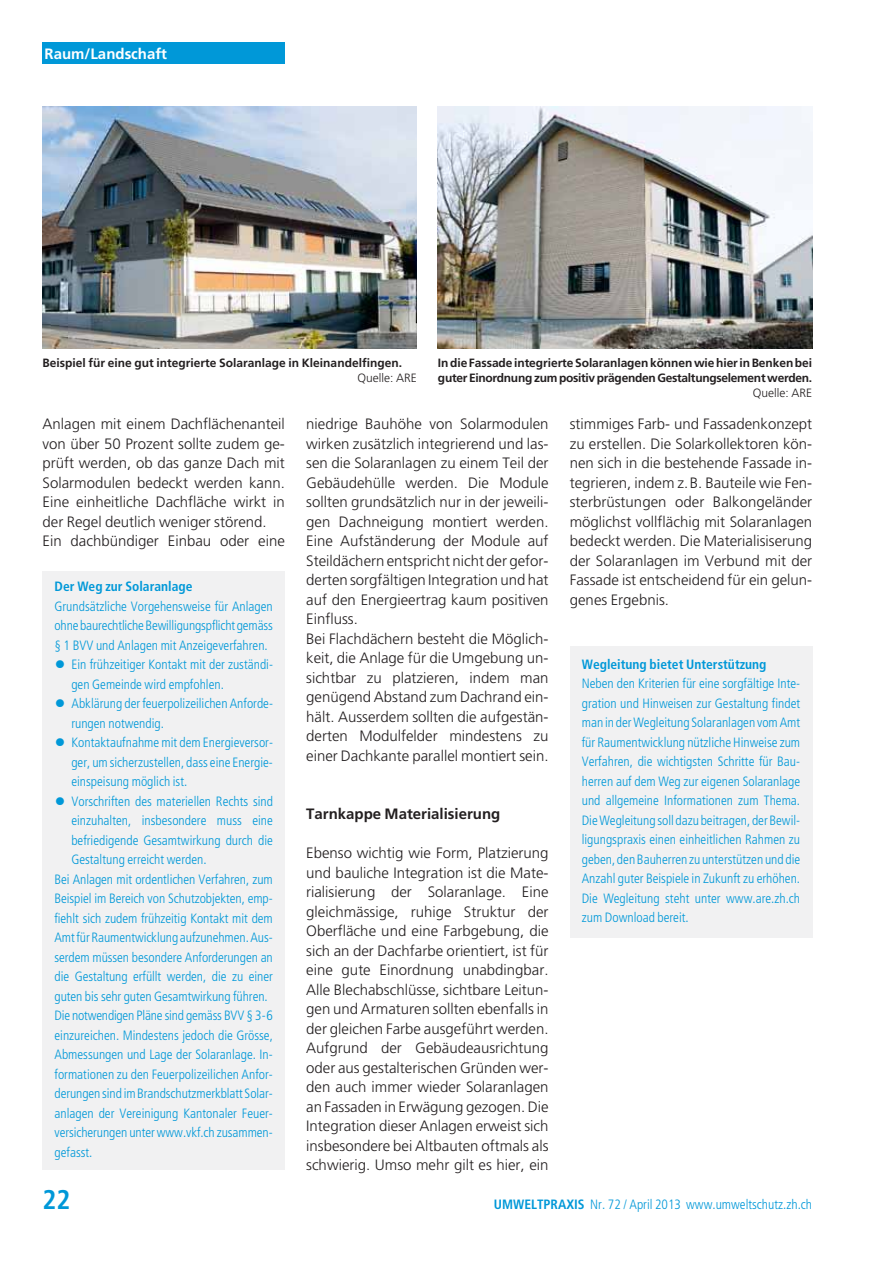
<style>
.page{position:relative;width:893px;height:1263px;background:#fff}
.page>*{position:absolute;margin:0;border:0;box-sizing:border-box;transform-origin:0 0}
.t1{font:700 condensed 27px "Frutiger LT Std";color:#0098d8}
.t2{font:300 15px/19.5px "Frutiger LT Std";color:#231f20;text-align:justify}
.t3{font:700 15px "Frutiger LT Std";color:#231f20}
.t4{font:700 15px "Frutiger LT Std";color:#fff}
.t5{font:300 condensed 13.5px/19.5px "Frutiger LT Std";color:#0098d8;text-align:justify}
.t6{font:700 condensed 13.5px "Frutiger LT Std";color:#0098d8}
.t7{font:700 12px/15px "Frutiger LT Std";letter-spacing:-.025em;color:#231f20}
.t8{font:700 12px "Frutiger LT Std";letter-spacing:-.005em;color:#231f20}
.t9{font:300 12px "Frutiger LT Std";color:#231f20}
.s1{font-size:22.5px}
.s2{font-weight:700}
</style>
<div class="page">
<div style="left:43px;top:43px;width:242px;height:21px;background:#0098d8"></div>
<div style="left:43px;top:571px;width:242px;height:599px;background:#f1f1f2"></div>
<div style="left:570px;top:646px;width:242px;height:292px;background:#f1f1f2"></div>
<img style="left:438px;top:106px;width:374px;height:243px">
<img style="left:43px;top:106px;width:374px;height:243px">
<p class="t4" style="left:45px;top:46px;width:124px">Raum/Landschaft</p>
<p class="t8" style="left:43px;top:356px;width:361px">Beispiel für eine gut integrierte Solaranlage in Kleinandelfingen.</p>
<p class="t9" style="left:357px;top:371px;width:61px">Quelle: ARE</p>
<p class="t7" style="left:438px;top:356px;width:376px">In die Fassade integrierte Solaranlagen können wie hier in Benken bei guter Einordnung zum positiv prägenden Gestaltungselement werden.</p>
<p class="t9" style="left:753px;top:386px;width:61px">Quelle: ARE</p>
<p class="t2" style="left:43px;top:415px;width:244px;text-align:left">Anlagen mit einem Dachflächenanteil von über 50 Prozent sollte zudem ge&shy;prüft werden, ob das ganze Dach mit Solarmodulen bedeckt werden kann.<br>Eine einheitliche Dachfläche wirkt in der Regel deutlich weniger störend.<br>Ein dachbündiger Einbau oder eine</p>
<p class="t2" style="left:306px;top:415px;width:244px;text-align:left">niedrige Bauhöhe von Solarmodulen wirken zusätzlich integrierend und las&shy;sen die Solaranlagen zu einem Teil der Gebäudehülle werden. Die Module sollten grundsätzlich nur in der jeweili&shy;gen Dachneigung montiert werden.<br>Eine Aufständerung der Module auf Steildächern entspricht nicht der gefor&shy;derten sorgfältigen Integration und hat auf den Energieertrag kaum positiven Einfluss.<br>Bei Flachdächern besteht die Möglich&shy;keit, die Anlage für die Umgebung un&shy;sichtbar zu platzieren, indem man genügend Abstand zum Dachrand ein&shy;hält. Ausserdem sollten die aufgestän&shy;derten Modulfelder mindestens zu einer Dachkante parallel montiert sein.</p>
<p class="t6" style="left:55px;top:580px;width:139px">Der Weg zur Solaranlage</p>
<p class="t5" style="left:55px;top:597px;width:220px">Grundsätzliche Vorgehensweise für Anlagen ohne baurechtliche Bewilligungspflicht ge mäss § 1 BVV und Anlagen mit Anzeigeverfahren.</p>
<p class="t5" style="left:71px;top:656px;width:203px;text-indent:-17px"><span class="s1">•</span> Ein frühzeitiger Kontakt mit der zuständi&shy;gen Gemeinde wird empfohlen.</p>
<p class="t5" style="left:71px;top:695px;width:203px;text-indent:-17px"><span class="s1">•</span> Abklärung der feuerpolizeilichen Anforde&shy;rungen notwendig.</p>
<p class="t5" style="left:71px;top:734px;width:203px;text-indent:-17px"><span class="s1">•</span> Kontaktaufnahme mit dem Energieversor&shy;ger, um sicherzustellen, dass eine Energie&shy;einspeisung möglich ist.</p>
<p class="t5" style="left:55px;top:792px;width:220px"><span class="s1">•</span> Vorschriften des materiellen Rechts sind</p>
<p class="t5" style="left:71px;top:812px;width:203px">einzuhalten, insbesondere muss eine</p>
<p class="t5" style="left:71px;top:831px;width:203px">befriedigende Gesamtwirkung durch die</p>
<p class="t5" style="left:71px;top:851px;width:137px">Gestaltung erreicht werden.</p>
<p class="t5" style="left:55px;top:870px;width:220px">Bei Anlagen mit ordentlichen Verfahren, zum</p>
<p class="t5" style="left:55px;top:890px;width:220px">Beispiel im Bereich von Schutzobjekten, emp-</p>
<p class="t5" style="left:55px;top:909px;width:220px">fiehlt sich zudem frühzeitig Kontakt mit dem</p>
<p class="t5" style="left:55px;top:929px;width:220px">Amt für Raumentwicklung aufzunehmen. Aus -</p>
<p class="t5" style="left:55px;top:948px;width:220px">serdem müssen besondere Anforderungen an</p>
<p class="t5" style="left:55px;top:968px;width:220px">die Gestaltung erfüllt werden, die zu einer</p>
<p class="t5" style="left:55px;top:987px;width:215px">guten bis sehr guten Gesamtwirkung führen.</p>
<p class="t5" style="left:55px;top:1007px;width:220px">Die notwendigen Pläne sind gemäss BVV § 3-6</p>
<p class="t5" style="left:55px;top:1026px;width:220px">einzureichen. Mindestens jedoch die Grösse,</p>
<p class="t5" style="left:55px;top:1046px;width:220px">Abmessungen und Lage der Solaranlage. In-</p>
<p class="t5" style="left:55px;top:1065px;width:220px">formationen zu den Feuerpolizeilichen Anfor-</p>
<p class="t5" style="left:55px;top:1085px;width:220px">derungen sind im Brandschutzmerkblatt Solar -</p>
<p class="t5" style="left:55px;top:1104px;width:220px">anlagen der Vereinigung Kantonaler Feuer-</p>
<p class="t5" style="left:55px;top:1124px;width:220px">versicherungen unter www.vkf.ch zusammen -</p>
<p class="t5" style="left:55px;top:1143px;width:39px">gefasst.</p>
<p class="t3" style="left:306px;top:806px;width:196px">Tarnkappe Materialisierung</p>
<p class="t2" style="left:306px;top:844px;width:244px">Ebenso wichtig wie Form, Platzierung und bauliche Integration ist die Mate&shy;rialisierung der Solaranlage. Eine gleichmässige, ruhige Struktur der Oberfläche und eine Farbgebung, die sich an der Dachfarbe orientiert, ist für eine gute Einordnung unabdingbar.<br>Alle Blechabschlüsse, sichtbare Leitun&shy;gen und Armaturen sollten ebenfalls in der gleichen Farbe ausgeführt werden.<br>Aufgrund der Gebäudeausrichtung oder aus gestalterischen Gründen wer&shy;den auch immer wieder Solaranlagen an Fassaden in Erwägung gezogen. Die Integration dieser Anlagen erweist sich insbesondere bei Altbauten oftmals als schwierig. Umso mehr gilt es hier, ein</p>
<p class="t2" style="left:570px;top:415px;width:244px">stimmiges Farb- und Fassadenkonzept zu erstellen. Die Solarkollektoren kön&shy;nen sich in die bestehende Fassade in&shy;tegrieren, indem z.B. Bauteile wie Fen&shy;sterbrüstungen oder Balkongeländer möglichst vollflächig mit Solaranlagen bedeckt werden. Die Materialisiserung der Solaranlagen im Verbund mit der Fassade ist entscheidend für ein gelun&shy;genes Ergebnis.</p>
<p class="t6" style="left:582px;top:657px;width:186px">Wegleitung bietet Unterstützung</p>
<p class="t5" style="left:582px;top:674px;width:220px">Neben den Kriterien für eine sorgfältige Inte&shy;gration und Hinweisen zur Gestaltung findet man in der Wegleitung Solaranlagen vom Amt für Raumentwicklung nützliche Hinweise zum Verfahren, die wichtigsten Schritte für Bau&shy;herren auf dem Weg zur eigenen Solaranlage und allgemeine Informationen zum Thema.<br>Die Wegleitung soll dazu beitragen, der Bewil&shy;ligungspraxis einen einheitlichen Rahmen zu geben, den Bauherren zu unterstützen und die Anzahl guter Beispiele in Zukunft zu erhöhen.<br>Die Wegleitung steht unter www.are.zh.ch zum Download bereit.</p>
<h1 class="t1" style="left:43px;top:1186px;width:30px">22</h1>
<p class="t5" style="left:494px;top:1195px;width:320px"><span class="s2">UMWELTPRAXIS</span> Nr. 72 / April 2013 www.umweltschutz.zh.ch</p>
</div>
